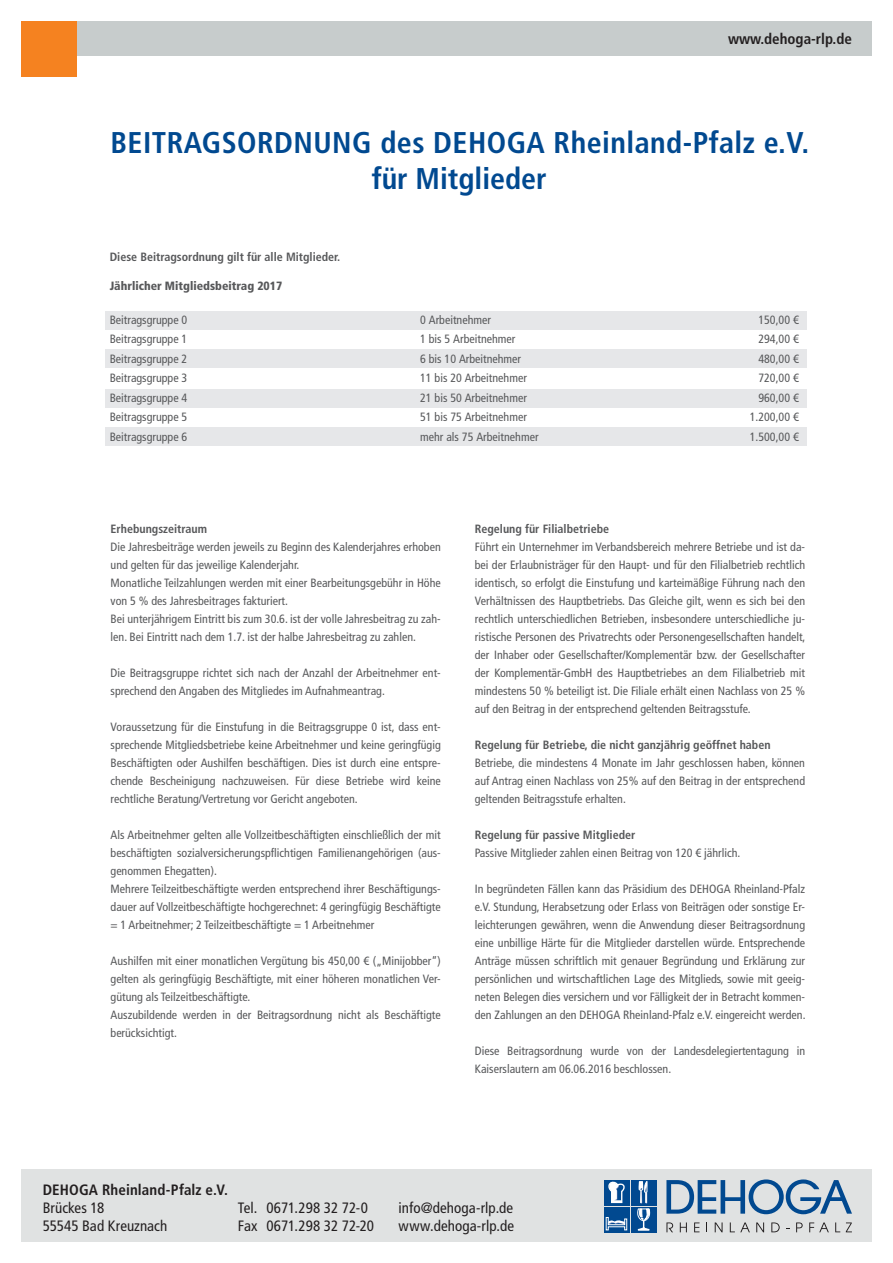
<style>
.page{position:relative;width:893px;height:1263px;background:#fff}
.page>*{position:absolute;margin:0;border:0;box-sizing:border-box;transform-origin:0 0}
.t1{font:700 condensed 30px/36px "Frutiger LT Std";letter-spacing:.015em;color:#014990;text-align:center}
.t2{font:condensed 15px "Frutiger LT Std";letter-spacing:.005em;color:#231f20}
.t3{font:700 condensed 15px "Frutiger LT Std";letter-spacing:.005em;color:#231f20}
.t4{font:condensed 12px/18px "Frutiger LT Std";color:#57585a;text-align:justify}
.t5{font:700 condensed 12px "Frutiger LT Std";color:#57585a}
.t6{font:900 condensed 12px "Frutiger LT Std";color:#57585a}
</style>
<div class="page">
<div style="left:21px;top:21px;width:851px;height:34px;background:#c7cccc"></div>
<div style="left:21px;top:21px;width:56px;height:56px;background:#f58220"></div>
<div style="left:21px;top:1169px;width:851px;height:73px;background:#e0e2e2"></div>
<svg style="left:666px;top:1179px;width:186px;height:35px"></svg>
<svg style="left:666px;top:1222px;width:7px;height:10px"></svg>
<svg style="left:680px;top:1222px;width:7px;height:10px"></svg>
<svg style="left:694px;top:1222px;width:5px;height:10px"></svg>
<svg style="left:715px;top:1222px;width:8px;height:10px"></svg>
<svg style="left:730px;top:1222px;width:20px;height:10px"></svg>
<svg style="left:756px;top:1222px;width:8px;height:10px"></svg>
<svg style="left:771px;top:1222px;width:9px;height:10px"></svg>
<svg style="left:796px;top:1222px;width:7px;height:10px"></svg>
<svg style="left:809px;top:1222px;width:20px;height:10px"></svg>
<svg style="left:835px;top:1222px;width:5px;height:10px"></svg>
<svg style="left:846px;top:1222px;width:6px;height:10px"></svg>
<div style="left:604px;top:1180px;width:25px;height:25px;background:#014990"></div>
<div style="left:631px;top:1180px;width:25px;height:25px;background:#014990"></div>
<div style="left:604px;top:1207px;width:25px;height:25px;background:#014990"></div>
<svg style="left:605px;top:1217px;width:23px;height:14px"></svg>
<svg style="left:608px;top:1181px;width:17px;height:23px"></svg>
<svg style="left:638px;top:1181px;width:10px;height:22px"></svg>
<div style="left:631px;top:1207px;width:25px;height:25px;background:#014990"></div>
<svg style="left:637px;top:1209px;width:14px;height:22px"></svg>
<div style="left:105px;top:311px;width:702px;height:19px;background:#e6e7e9"></div>
<div style="left:105px;top:350px;width:702px;height:18px;background:#e6e7e9"></div>
<div style="left:105px;top:389px;width:702px;height:18px;background:#e6e7e9"></div>
<div style="left:105px;top:427px;width:702px;height:18px;background:#e6e7e9"></div>
<p class="t3" style="left:728px;top:30px;width:126px">www.dehoga-rlp.de</p>
<p class="t1" style="left:110px;top:125px;width:700px">BEITRAGSORDNUNG des DEHOGA Rheinland-Pfalz e.V. für Mitglieder</p>
<p class="t5" style="left:110px;top:250px;width:232px">Diese Beitragsordnung gilt für alle Mitglieder.</p>
<p class="t6" style="left:110px;top:278px;width:174px">Jährlicher Mitgliedsbeitrag 2017</p>
<p class="t4" style="left:110px;top:311px;width:79px">Beitragsgruppe 0</p>
<p class="t4" style="left:420px;top:311px;width:72px">0 Arbeitnehmer</p>
<p class="t4" style="left:758px;top:311px;width:42px">150,00 €</p>
<p class="t4" style="left:110px;top:330px;width:79px">Beitragsgruppe 1</p>
<p class="t4" style="left:420px;top:330px;width:97px">1 bis 5 Arbeitnehmer</p>
<p class="t4" style="left:758px;top:330px;width:42px">294,00 €</p>
<p class="t4" style="left:110px;top:350px;width:79px">Beitragsgruppe 2</p>
<p class="t4" style="left:420px;top:350px;width:102px">6 bis 10 Arbeitnehmer</p>
<p class="t4" style="left:758px;top:350px;width:42px">480,00 €</p>
<p class="t4" style="left:110px;top:369px;width:79px">Beitragsgruppe 3</p>
<p class="t4" style="left:420px;top:369px;width:108px">11 bis 20 Arbeitnehmer</p>
<p class="t4" style="left:758px;top:369px;width:42px">720,00 €</p>
<p class="t4" style="left:110px;top:389px;width:79px">Beitragsgruppe 4</p>
<p class="t4" style="left:420px;top:389px;width:108px">21 bis 50 Arbeitnehmer</p>
<p class="t4" style="left:758px;top:389px;width:42px">960,00 €</p>
<p class="t4" style="left:110px;top:408px;width:79px">Beitragsgruppe 5</p>
<p class="t4" style="left:420px;top:408px;width:108px">51 bis 75 Arbeitnehmer</p>
<p class="t4" style="left:750px;top:408px;width:50px">1.200,00 €</p>
<p class="t4" style="left:110px;top:428px;width:79px">Beitragsgruppe 6</p>
<p class="t4" style="left:420px;top:428px;width:120px">mehr als 75 Arbeitnehmer</p>
<p class="t4" style="left:750px;top:428px;width:50px">1.500,00 €</p>
<p class="t5" style="left:111px;top:522px;width:98px">Erhebungszeitraum</p>
<p class="t4" style="left:111px;top:538px;width:332px">Die Jahresbeiträge werden jeweils zu Beginn des Kalenderjahres erhoben und gelten für das jeweilige Kalenderjahr.</p>
<p class="t4" style="left:111px;top:574px;width:332px">Monatliche Teilzahlungen werden mit einer Bearbeitungsgebühr in Höhe von 5 % des Jahresbeitrages fakturiert.</p>
<p class="t4" style="left:111px;top:610px;width:332px">Bei unterjährigem Eintritt bis zum 30.6. ist der volle Jahresbeitrag zu zah&shy;len. Bei Eintritt nach dem 1.7. ist der halbe Jahresbeitrag zu zahlen.</p>
<p class="t4" style="left:111px;top:664px;width:332px">Die Beitragsgruppe richtet sich nach der Anzahl der Arbeitnehmer ent&shy;sprechend den Angaben des Mitgliedes im Aufnahmeantrag.</p>
<p class="t4" style="left:111px;top:718px;width:332px">Voraussetzung für die Einstufung in die Beitragsgruppe 0 ist, dass ent&shy;sprechende Mitgliedsbetriebe keine Arbeitnehmer und keine geringfügig Beschäftigten oder Aushilfen beschäftigen. Dies ist durch eine entspre&shy;chende Bescheinigung nachzuweisen. Für diese Betriebe wird keine rechtliche Beratung/Vertretung vor Gericht angeboten.</p>
<p class="t4" style="left:111px;top:826px;width:332px">Als Arbeitnehmer gelten alle Vollzeitbeschäftigten einschließlich der mit beschäftigten sozialversicherungspflichtigen Familienangehörigen (aus&shy;genommen Ehegatten).</p>
<p class="t4" style="left:111px;top:880px;width:332px">Mehrere Teilzeitbeschäftigte werden entsprechend ihrer Beschäftigungs&shy;dauer auf Vollzeitbeschäftigte hochgerechnet: 4 geringfügig Beschäftigte = 1 Arbeitnehmer; 2 Teilzeitbeschäftigte = 1 Arbeitnehmer</p>
<p class="t4" style="left:111px;top:952px;width:332px">Aushilfen mit einer monatlichen Vergütung bis 450,00 € („Minijobber“) gelten als geringfügig Beschäftigte, mit einer höheren monatlichen Ver&shy;gütung als Teilzeitbeschäftigte.</p>
<p class="t4" style="left:111px;top:1006px;width:332px">Auszubildende werden in der Beitragsordnung nicht als Beschäftigte berücksichtigt.</p>
<p class="t5" style="left:475px;top:522px;width:136px">Regelung für Filialbetriebe</p>
<p class="t4" style="left:475px;top:538px;width:332px">Führt ein Unternehmer im Verbandsbereich mehrere Betriebe und ist da&shy;bei der Erlaubnisträger für den Haupt- und für den Filialbetrieb rechtlich identisch, so erfolgt die Einstufung und karteimäßige Führung nach den Verhältnissen des Hauptbetriebs. Das Gleiche gilt, wenn es sich bei den rechtlich unterschiedlichen Betrieben, insbesondere unterschiedliche ju&shy;ristische Personen des Privatrechts oder Personengesellschaften handelt, der Inhaber oder Gesellschafter/Komplementär bzw. der Gesellschafter der Komplementär-GmbH des Hauptbetriebes an dem Filialbetrieb mit mindestens 50 % beteiligt ist. Die Filiale erhält einen Nachlass von 25 % auf den Beitrag in der entsprechend geltenden Beitragsstufe.</p>
<p class="t5" style="left:475px;top:738px;width:297px">Regelung für Betriebe, die nicht ganzjährig geöffnet haben</p>
<p class="t4" style="left:475px;top:754px;width:332px">Betriebe, die mindestens 4 Monate im Jahr geschlossen haben, können auf Antrag einen Nachlass von 25% auf den Beitrag in der entsprechend geltenden Beitragsstufe erhalten.</p>
<p class="t5" style="left:475px;top:828px;width:162px">Regelung für passive Mitglieder</p>
<p class="t4" style="left:475px;top:844px;width:267px">Passive Mitglieder zahlen einen Beitrag von 120 € jährlich.</p>
<p class="t4" style="left:475px;top:880px;width:332px">In begründeten Fällen kann das Präsidium des DEHOGA Rheinland-Pfalz e.V. Stundung, Herabsetzung oder Erlass von Beiträgen oder sonstige Er&shy;leichterungen gewähren, wenn die Anwendung dieser Beitragsordnung eine unbillige Härte für die Mitglieder darstellen würde. Entsprechende Anträge müssen schriftlich mit genauer Begründung und Erklärung zur persönlichen und wirtschaftlichen Lage des Mitglieds, sowie mit geeig&shy;neten Belegen dies versichern und vor Fälligkeit der in Betracht kommen&shy;den Zahlungen an den DEHOGA Rheinland-Pfalz e.V. eingereicht werden.</p>
<p class="t4" style="left:475px;top:1042px;width:332px">Diese Beitragsordnung wurde von der Landesdelegiertentagung in<br>Kaiserslautern am 06.06.2016 beschlossen.</p>
<p class="t3" style="left:43px;top:1180px;width:187px">DEHOGA Rheinland-Pfalz e.V.</p>
<p class="t2" style="left:43px;top:1198px;width:63px">Brückes 18</p>
<p class="t2" style="left:43px;top:1216px;width:126px">55545 Bad Kreuznach</p>
<p class="t2" style="left:238px;top:1198px;width:132px">Tel. 0671.298 32 72-0</p>
<p class="t2" style="left:238px;top:1216px;width:138px">Fax 0671.298 32 72-20</p>
<p class="t2" style="left:399px;top:1198px;width:116px">info@dehoga-rlp.de</p>
<p class="t2" style="left:399px;top:1216px;width:117px">www.dehoga-rlp.de</p>
</div>
